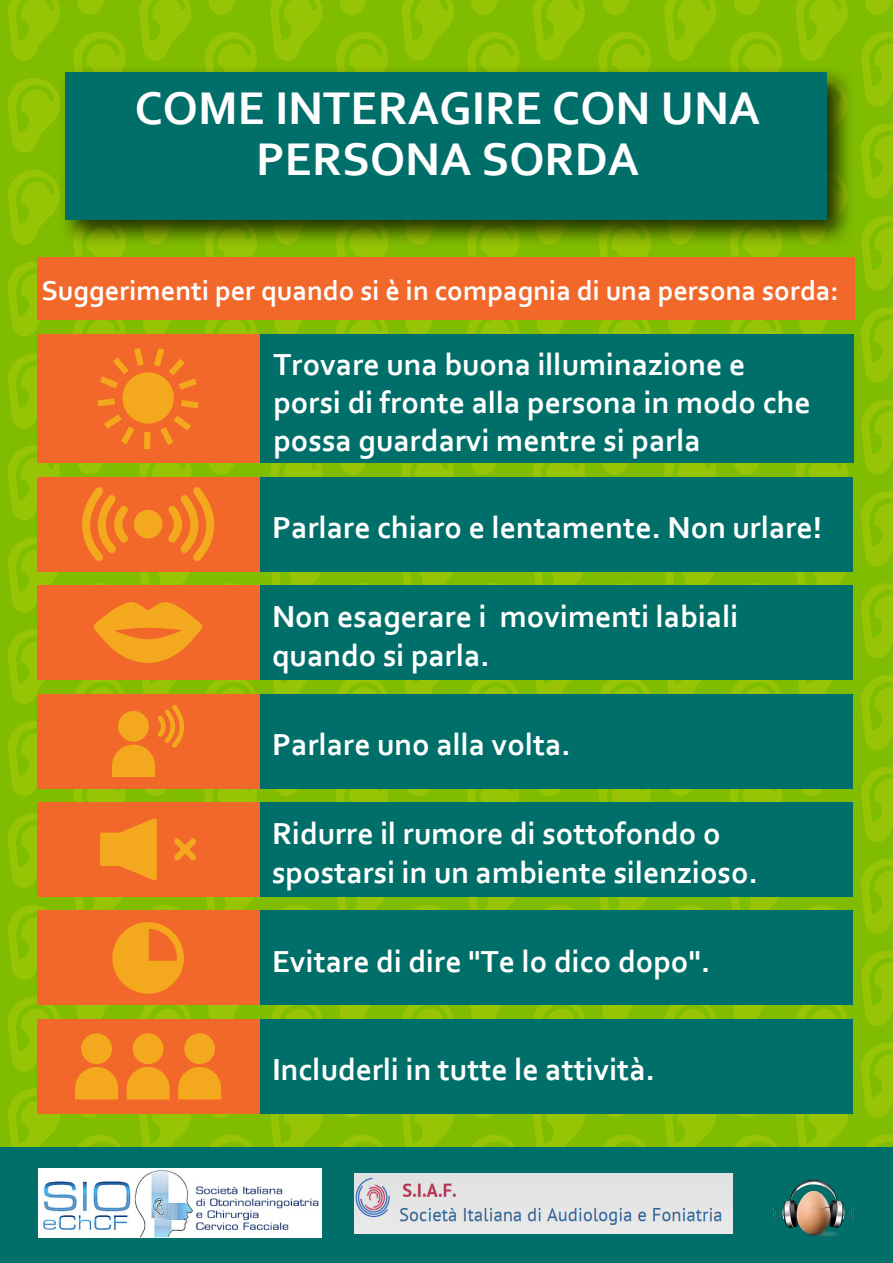
<style>
.page{position:relative;width:893px;height:1263px;background:#80bc00}
.page>*{position:absolute;margin:0;border:0;box-sizing:border-box;transform-origin:0 0}
.t1{font:700 48px/50.6px "Corbel";color:#fff;text-align:center}
.t2{font:700 31.8px/38.2px "Corbel";color:#fff}
.t3{font:700 28.5px "Corbel";color:#fff}
</style>
<div class="page">
<svg style="left:340px;top:1135px;width:44px;height:12px"></svg>
<svg style="left:471px;top:1135px;width:44px;height:12px"></svg>
<svg style="left:603px;top:1135px;width:44px;height:12px"></svg>
<svg style="left:734px;top:1135px;width:44px;height:12px"></svg>
<svg style="left:865px;top:1135px;width:28px;height:12px"></svg>
<svg style="left:8px;top:1089px;width:52px;height:58px"></svg>
<svg style="left:270px;top:1113px;width:53px;height:34px"></svg>
<svg style="left:336px;top:1113px;width:52px;height:5px"></svg>
<svg style="left:402px;top:1113px;width:52px;height:34px"></svg>
<svg style="left:467px;top:1113px;width:53px;height:5px"></svg>
<svg style="left:533px;top:1113px;width:52px;height:34px"></svg>
<svg style="left:598px;top:1113px;width:53px;height:5px"></svg>
<svg style="left:664px;top:1113px;width:52px;height:34px"></svg>
<svg style="left:730px;top:1113px;width:52px;height:5px"></svg>
<svg style="left:795px;top:1113px;width:53px;height:34px"></svg>
<svg style="left:861px;top:1043px;width:32px;height:75px"></svg>
<svg style="left:8px;top:997px;width:52px;height:75px"></svg>
<svg style="left:271px;top:1005px;width:51px;height:14px"></svg>
<svg style="left:339px;top:1005px;width:32px;height:14px"></svg>
<svg style="left:402px;top:1005px;width:51px;height:14px"></svg>
<svg style="left:470px;top:1005px;width:32px;height:14px"></svg>
<svg style="left:533px;top:1005px;width:52px;height:14px"></svg>
<svg style="left:602px;top:1005px;width:31px;height:14px"></svg>
<svg style="left:665px;top:1005px;width:51px;height:14px"></svg>
<svg style="left:733px;top:1005px;width:32px;height:14px"></svg>
<svg style="left:796px;top:1005px;width:51px;height:14px"></svg>
<svg style="left:861px;top:951px;width:32px;height:75px"></svg>
<svg style="left:8px;top:905px;width:52px;height:75px"></svg>
<svg style="left:270px;top:905px;width:53px;height:6px"></svg>
<svg style="left:336px;top:897px;width:52px;height:14px"></svg>
<svg style="left:402px;top:905px;width:52px;height:6px"></svg>
<svg style="left:467px;top:897px;width:53px;height:14px"></svg>
<svg style="left:533px;top:905px;width:52px;height:6px"></svg>
<svg style="left:598px;top:897px;width:53px;height:14px"></svg>
<svg style="left:664px;top:905px;width:52px;height:6px"></svg>
<svg style="left:730px;top:897px;width:52px;height:14px"></svg>
<svg style="left:795px;top:905px;width:53px;height:6px"></svg>
<svg style="left:861px;top:859px;width:32px;height:75px"></svg>
<svg style="left:8px;top:813px;width:29px;height:75px"></svg>
<svg style="left:336px;top:788px;width:52px;height:14px"></svg>
<svg style="left:467px;top:788px;width:53px;height:14px"></svg>
<svg style="left:598px;top:788px;width:53px;height:14px"></svg>
<svg style="left:730px;top:788px;width:52px;height:14px"></svg>
<svg style="left:861px;top:767px;width:32px;height:75px"></svg>
<svg style="left:8px;top:721px;width:52px;height:75px"></svg>
<svg style="left:270px;top:788px;width:53px;height:8px"></svg>
<svg style="left:337px;top:680px;width:50px;height:14px"></svg>
<svg style="left:402px;top:788px;width:52px;height:8px"></svg>
<svg style="left:468px;top:680px;width:51px;height:14px"></svg>
<svg style="left:533px;top:788px;width:52px;height:8px"></svg>
<svg style="left:600px;top:680px;width:50px;height:14px"></svg>
<svg style="left:664px;top:788px;width:52px;height:8px"></svg>
<svg style="left:731px;top:680px;width:50px;height:14px"></svg>
<svg style="left:795px;top:788px;width:53px;height:8px"></svg>
<svg style="left:861px;top:675px;width:32px;height:75px"></svg>
<svg style="left:8px;top:629px;width:37px;height:75px"></svg>
<svg style="left:273px;top:680px;width:35px;height:14px"></svg>
<svg style="left:354px;top:583px;width:17px;height:2px"></svg>
<svg style="left:404px;top:680px;width:35px;height:14px"></svg>
<svg style="left:485px;top:583px;width:17px;height:2px"></svg>
<svg style="left:536px;top:680px;width:35px;height:14px"></svg>
<svg style="left:616px;top:583px;width:17px;height:2px"></svg>
<svg style="left:667px;top:680px;width:35px;height:14px"></svg>
<svg style="left:748px;top:583px;width:16px;height:2px"></svg>
<svg style="left:798px;top:680px;width:35px;height:14px"></svg>
<svg style="left:861px;top:583px;width:32px;height:75px"></svg>
<svg style="left:8px;top:537px;width:52px;height:75px"></svg>
<svg style="left:270px;top:571px;width:53px;height:14px"></svg>
<svg style="left:402px;top:571px;width:52px;height:14px"></svg>
<svg style="left:533px;top:571px;width:52px;height:14px"></svg>
<svg style="left:664px;top:571px;width:52px;height:14px"></svg>
<svg style="left:795px;top:571px;width:53px;height:14px"></svg>
<svg style="left:861px;top:491px;width:32px;height:75px"></svg>
<svg style="left:8px;top:445px;width:52px;height:75px"></svg>
<svg style="left:270px;top:463px;width:53px;height:14px"></svg>
<svg style="left:340px;top:463px;width:26px;height:11px"></svg>
<svg style="left:402px;top:463px;width:52px;height:14px"></svg>
<svg style="left:471px;top:463px;width:26px;height:11px"></svg>
<svg style="left:533px;top:463px;width:52px;height:14px"></svg>
<svg style="left:603px;top:463px;width:25px;height:11px"></svg>
<svg style="left:664px;top:463px;width:52px;height:14px"></svg>
<svg style="left:734px;top:463px;width:25px;height:11px"></svg>
<svg style="left:795px;top:463px;width:53px;height:14px"></svg>
<svg style="left:861px;top:399px;width:32px;height:75px"></svg>
<svg style="left:8px;top:353px;width:29px;height:75px"></svg>
<svg style="left:336px;top:320px;width:52px;height:15px"></svg>
<svg style="left:467px;top:320px;width:53px;height:15px"></svg>
<svg style="left:598px;top:320px;width:53px;height:15px"></svg>
<svg style="left:730px;top:320px;width:52px;height:15px"></svg>
<svg style="left:861px;top:307px;width:32px;height:76px"></svg>
<svg style="left:8px;top:262px;width:52px;height:75px"></svg>
<svg style="left:270px;top:320px;width:53px;height:15px"></svg>
<svg style="left:337px;top:248px;width:50px;height:9px"></svg>
<svg style="left:402px;top:320px;width:52px;height:15px"></svg>
<svg style="left:468px;top:248px;width:51px;height:9px"></svg>
<svg style="left:533px;top:320px;width:52px;height:15px"></svg>
<svg style="left:599px;top:248px;width:51px;height:9px"></svg>
<svg style="left:664px;top:320px;width:52px;height:15px"></svg>
<svg style="left:730px;top:248px;width:51px;height:9px"></svg>
<svg style="left:795px;top:320px;width:53px;height:15px"></svg>
<svg style="left:861px;top:216px;width:32px;height:75px"></svg>
<svg style="left:8px;top:170px;width:50px;height:75px"></svg>
<svg style="left:861px;top:124px;width:32px;height:75px"></svg>
<svg style="left:8px;top:78px;width:50px;height:75px"></svg>
<svg style="left:336px;top:32px;width:52px;height:34px"></svg>
<svg style="left:467px;top:32px;width:53px;height:34px"></svg>
<svg style="left:598px;top:32px;width:53px;height:34px"></svg>
<svg style="left:730px;top:32px;width:52px;height:34px"></svg>
<svg style="left:861px;top:32px;width:32px;height:75px"></svg>
<svg style="left:8px;top:0;width:52px;height:61px"></svg>
<svg style="left:270px;top:0;width:53px;height:61px"></svg>
<svg style="left:340px;top:0;width:27px;height:15px"></svg>
<svg style="left:402px;top:0;width:52px;height:61px"></svg>
<svg style="left:471px;top:0;width:27px;height:15px"></svg>
<svg style="left:533px;top:0;width:52px;height:61px"></svg>
<svg style="left:602px;top:0;width:27px;height:15px"></svg>
<svg style="left:664px;top:0;width:52px;height:61px"></svg>
<svg style="left:734px;top:0;width:27px;height:15px"></svg>
<svg style="left:795px;top:0;width:53px;height:61px"></svg>
<svg style="left:865px;top:0;width:27px;height:15px"></svg>
<div style="left:0;top:1147px;width:893px;height:116px;background:#006f69"></div>
<div style="left:37px;top:477px;width:235px;height:94px;background:#f2682a"></div>
<div style="left:37px;top:335px;width:235px;height:128px;background:#f2682a"></div>
<div style="left:58px;top:66px;width:796px;height:182px;background:#000;opacity:.75"></div>
<div style="left:65px;top:72px;width:761px;height:147px;background:#006f69"></div>
<div style="left:260px;top:335px;width:593px;height:128px;background:#006f69"></div>
<div style="left:260px;top:477px;width:593px;height:94px;background:#006f69"></div>
<div style="left:37px;top:585px;width:235px;height:95px;background:#f2682a"></div>
<div style="left:260px;top:585px;width:593px;height:95px;background:#006f69"></div>
<div style="left:37px;top:694px;width:235px;height:94px;background:#f2682a"></div>
<div style="left:260px;top:694px;width:593px;height:94px;background:#006f69"></div>
<div style="left:37px;top:802px;width:235px;height:95px;background:#f2682a"></div>
<div style="left:260px;top:802px;width:593px;height:95px;background:#006f69"></div>
<div style="left:37px;top:1019px;width:235px;height:94px;background:#f2682a"></div>
<div style="left:260px;top:1019px;width:593px;height:94px;background:#006f69"></div>
<div style="left:37px;top:911px;width:235px;height:94px;background:#f2682a"></div>
<div style="left:260px;top:911px;width:593px;height:94px;background:#006f69"></div>
<svg style="left:73px;top:0;width:184px;height:1147px"></svg>
<div style="left:37px;top:257px;width:817px;height:63px;background:#f2682a"></div>
<img style="left:773px;top:1179px;width:82px;height:58px">
<img style="left:39px;top:1168px;width:283px;height:69px">
<img style="left:354px;top:1173px;width:378px;height:61px">
<h1 class="t1" style="left:135px;top:82px;width:627px">COME INTERAGIRE CON UNA<br>PERSONA SORDA</h1>
<p class="t3" style="left:41px;top:273px;width:799px">Suggerimenti per quando si è in compagnia di una persona sorda:</p>
<p class="t2" style="left:273px;top:344px;width:539px">Trovare una buona illuminazione e porsi di fronte alla persona in modo che possa guardarvi mentre si parla</p>
<p class="t2" style="left:272px;top:507px;width:552px">Parlare chiaro e lentamente. Non urlare!</p>
<p class="t2" style="left:272px;top:597px;width:468px">Non esagerare i movimenti labiali quando si parla.</p>
<p class="t2" style="left:272px;top:724px;width:300px">Parlare uno alla volta.</p>
<p class="t2" style="left:272px;top:814px;width:487px">Ridurre il rumore di sottofondo o spostarsi in un ambiente silenzioso.</p>
<p class="t2" style="left:272px;top:941px;width:440px">Evitare di dire "Te lo dico dopo".</p>
<p class="t2" style="left:272px;top:1050px;width:384px">Includerli in tutte le attività.</p>
</div>
